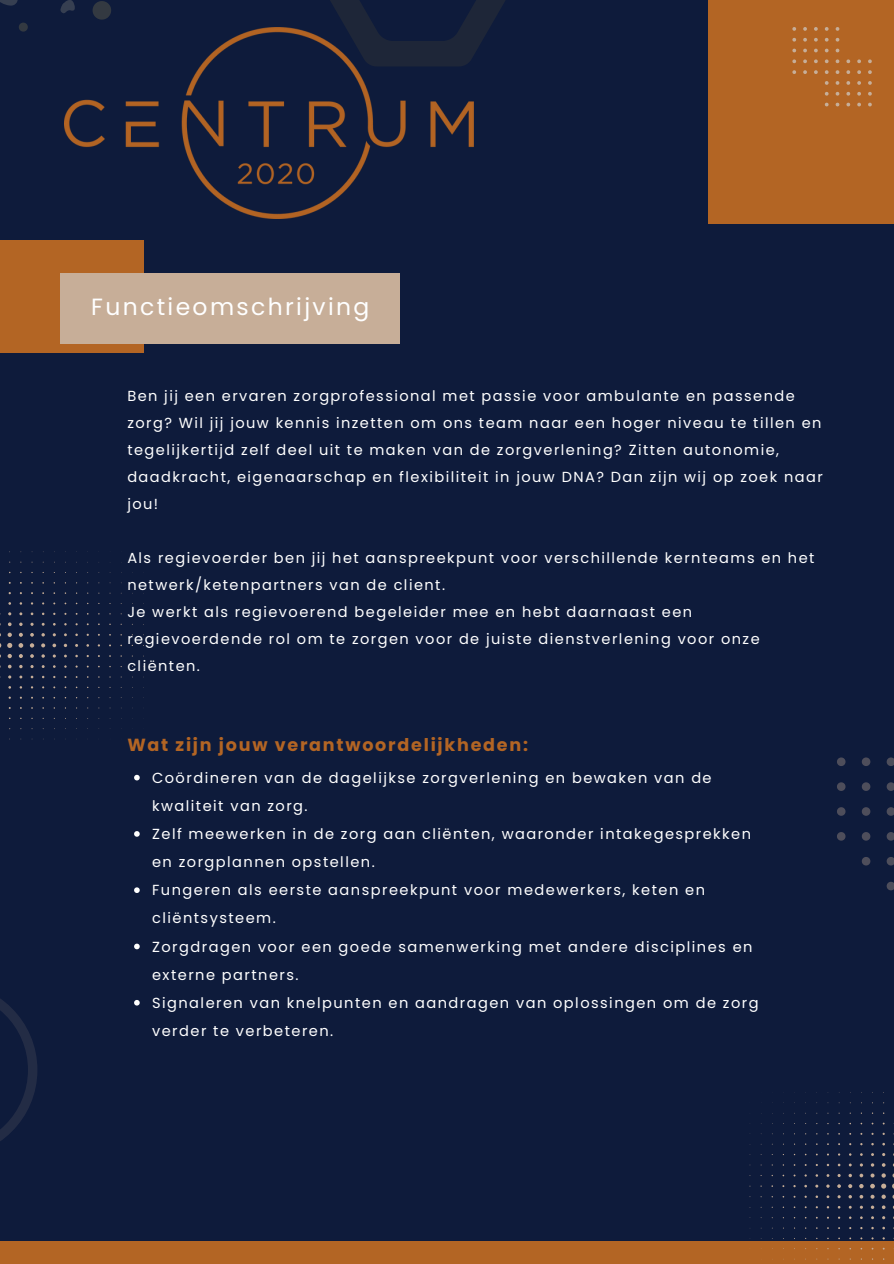
<style>
.page{position:relative;width:894px;height:1264px;background:#fff}
.page>*{position:absolute;margin:0;border:0;box-sizing:border-box;transform-origin:0 0}
.t1{font:23.4px "Poppins";letter-spacing:.1em;color:#fff}
.t2{font:700 17.55px "Poppins";letter-spacing:.1em;color:#b36524}
.t3{font:14.55px/27px "Poppins";letter-spacing:.1em;color:#fff}
</style>
<div class="page">
<div style="left:0;top:0;width:893px;height:1263px;background:#0e1b3b"></div>
<div style="left:708px;top:0;width:185px;height:223px;background:#b36524"></div>
<div style="left:0;top:241px;width:144px;height:112px;background:#b36524"></div>
<svg style="left:134px;top:774px;width:6px;height:6px"></svg>
<svg style="left:134px;top:831px;width:6px;height:5px"></svg>
<svg style="left:134px;top:887px;width:6px;height:6px"></svg>
<svg style="left:134px;top:943px;width:6px;height:6px"></svg>
<svg style="left:134px;top:1000px;width:6px;height:5px"></svg>
<div style="left:0;top:1241px;width:893px;height:22px;background:#b36524"></div>
<svg style="left:803px;top:27px;width:3px;height:4px"></svg>
<svg style="left:814px;top:27px;width:3px;height:4px"></svg>
<svg style="left:824px;top:27px;width:4px;height:4px"></svg>
<svg style="left:835px;top:27px;width:4px;height:4px"></svg>
<svg style="left:824px;top:38px;width:4px;height:4px"></svg>
<svg style="left:835px;top:38px;width:4px;height:4px"></svg>
<svg style="left:824px;top:59px;width:4px;height:4px"></svg>
<svg style="left:835px;top:59px;width:4px;height:4px"></svg>
<svg style="left:814px;top:70px;width:3px;height:4px"></svg>
<svg style="left:824px;top:70px;width:4px;height:4px"></svg>
<svg style="left:835px;top:70px;width:4px;height:4px"></svg>
<svg style="left:868px;top:70px;width:3px;height:4px"></svg>
<svg style="left:825px;top:81px;width:3px;height:4px"></svg>
<svg style="left:835px;top:81px;width:4px;height:4px"></svg>
<svg style="left:868px;top:81px;width:3px;height:4px"></svg>
<svg style="left:824px;top:92px;width:4px;height:4px"></svg>
<svg style="left:835px;top:92px;width:4px;height:4px"></svg>
<svg style="left:749px;top:1092px;width:144px;height:168px"></svg>
<svg style="left:0;top:551px;width:133px;height:188px"></svg>
<svg style="left:837px;top:757px;width:8px;height:9px"></svg>
<svg style="left:861px;top:757px;width:9px;height:9px"></svg>
<svg style="left:886px;top:757px;width:7px;height:9px"></svg>
<svg style="left:837px;top:782px;width:8px;height:9px"></svg>
<svg style="left:861px;top:782px;width:9px;height:9px"></svg>
<svg style="left:886px;top:782px;width:7px;height:9px"></svg>
<svg style="left:837px;top:807px;width:8px;height:8px"></svg>
<svg style="left:861px;top:807px;width:9px;height:8px"></svg>
<svg style="left:886px;top:807px;width:7px;height:8px"></svg>
<svg style="left:837px;top:832px;width:8px;height:8px"></svg>
<svg style="left:861px;top:832px;width:9px;height:8px"></svg>
<svg style="left:886px;top:832px;width:7px;height:8px"></svg>
<svg style="left:861px;top:857px;width:9px;height:8px"></svg>
<svg style="left:886px;top:857px;width:7px;height:8px"></svg>
<svg style="left:886px;top:881px;width:7px;height:9px"></svg>
<svg style="left:0;top:0;width:111px;height:32px"></svg>
<svg style="left:0;top:999px;width:37px;height:142px"></svg>
<svg style="left:330px;top:0;width:175px;height:55px"></svg>
<img style="left:64px;top:27px;width:409px;height:191px">
<div style="left:61px;top:273px;width:339px;height:71px;background:#c7ae98"></div>
<p class="t1" style="left:91px;top:291px;width:279px">Functieomschrijving</p>
<p class="t3" style="left:127px;top:382px;width:696px">Ben jij een ervaren zorgprofessional met passie voor ambulante en passende zorg? Wil jij jouw kennis inzetten om ons team naar een hoger niveau te tillen en tegelijkertijd zelf deel uit te maken van de zorgverlening? Zitten autonomie, daadkracht, eigenaarschap en flexibiliteit in jouw DNA? Dan zijn wij op zoek naar jou!</p>
<p class="t3" style="left:127px;top:544px;width:688px">Als regievoerder ben jij het aanspreekpunt voor verschillende kernteams en het netwerk/ketenpartners van de client.</p>
<h2 class="t3" style="left:127px;top:598px;width:633px">Je werkt als regievoerend begeleider mee en hebt daarnaast een regievoerdende rol om te zorgen voor de juiste dienstverlening voor onze cliënten.</h2>
<p class="t2" style="left:127px;top:732px;width:402px">Wat zijn jouw verantwoordelijkheden:</p>
<p class="t3" style="left:152px;top:763px;width:561px;line-height:28.2px">Coördineren van de dagelijkse zorgverlening en bewaken van de kwaliteit van zorg.</p>
<p class="t3" style="left:152px;top:819px;width:600px;line-height:28.2px">Zelf meewerken in de zorg aan cliënten, waaronder intakegesprekken en zorgplannen opstellen.</p>
<p class="t3" style="left:152px;top:876px;width:554px;line-height:28.2px">Fungeren als eerste aanspreekpunt voor medewerkers, keten en cliëntsysteem.</p>
<h1 class="t3" style="left:152px;top:932px;width:601px;line-height:28.2px">Zorgdragen voor een goede samenwerking met andere disciplines en externe partners.</h1>
<p class="t3" style="left:152px;top:988px;width:607px;line-height:28.2px">Signaleren van knelpunten en aandragen van oplossingen om de zorg verder te verbeteren.</p>
</div>
